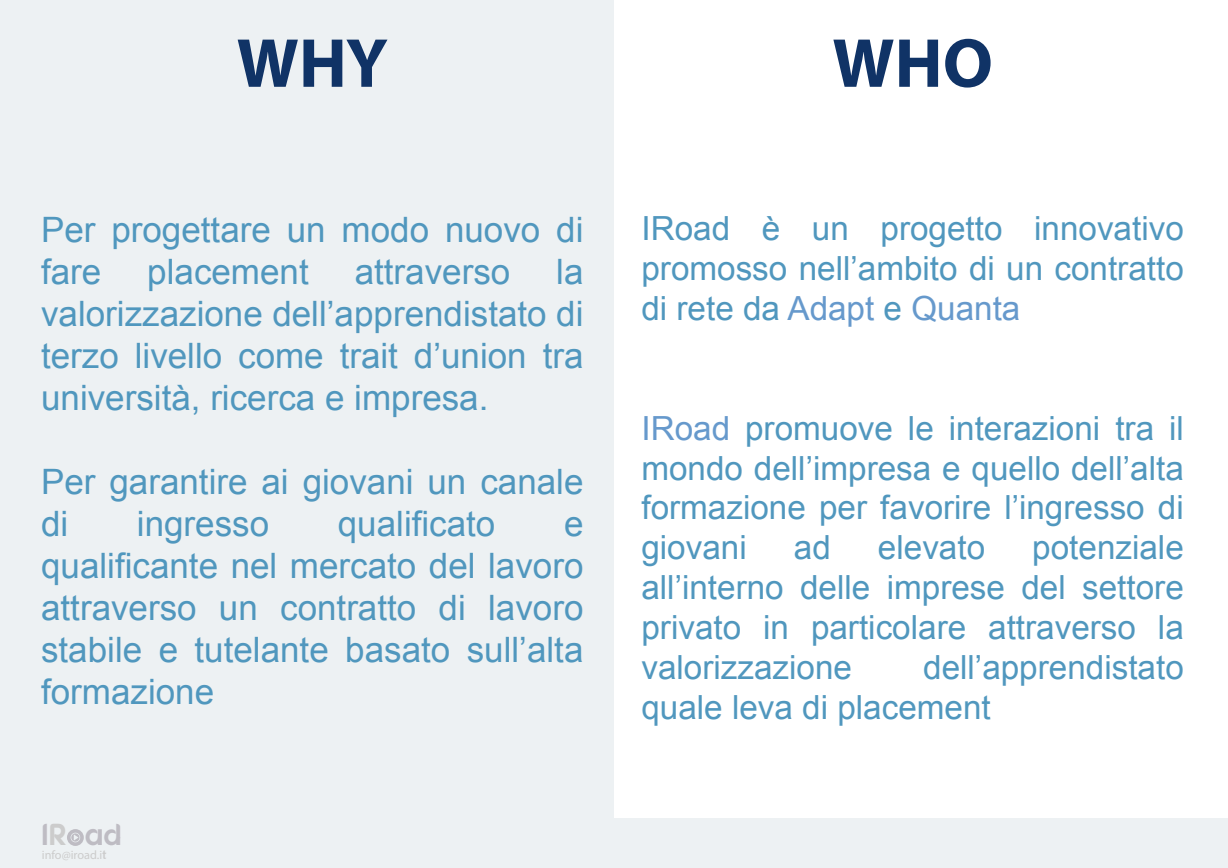
<style>
.page{position:relative;width:1228px;height:868px;background:#fff}
.page>*{position:absolute;margin:0;border:0;box-sizing:border-box;transform-origin:0 0}
.t1{font:700 70px "Myriad Pro";color:#103366}
.t2{font:35px/42px "Arial";color:#5097be}
.t3{font:33.25px/39.9px "Arial";color:#5097be;text-align:justify}
.t4{font:30.38px "Fonarto";color:#bebcc3}
.t5{font:12.25px "Myriad Pro";color:#ccc}
.s1{color:#ccc}
.s2{font-family:"Fonarto"}
.s3{color:#69c}
</style>
<div class="page">
<div style="left:0;top:0;width:614px;height:868px;background:#edf1f3"></div>
<div style="left:0;top:818px;width:1228px;height:50px;background:#edf1f3"></div>
<svg style="left:67px;top:829px;width:17px;height:17px"></svg>
<h1 class="t1" style="left:237px;top:18px;width:153px">WHY</h1>
<p class="t2" style="left:41px;top:209px;width:544px">Per progettare un modo nuovo di fare</p>
<p class="t2" style="left:41px;top:251px;width:544px;text-align:justify;text-indent:515px">la valorizzazione dell’apprendistato di terzo livello come trait d’union tra università, ricerca e impresa.</p>
<p class="t2" style="left:147px;top:251px;width:163px">placement</p>
<p class="t2" style="left:355px;top:251px;width:157px">attraverso</p>
<p class="t2" style="left:41px;top:461px;width:544px">Per garantire ai giovani un canale di</p>
<p class="t2" style="left:137px;top:503px;width:134px">ingresso</p>
<p class="t2" style="left:338px;top:503px;width:159px">qualificato</p>
<p class="t2" style="left:41px;top:503px;width:544px;text-align:justify;text-indent:523px">e qualificante nel mercato del lavoro attraverso un contratto di lavoro stabile e tutelante basato sull’alta formazione</p>
<p class="t4" style="left:41px;top:816px;width:28px">I<span class="s1">R</span></p>
<p class="t4" style="left:85px;top:816px;width:38px">ad</p>
<p class="t5" style="left:42px;top:847px;width:67px">info@iroad.i<span class="s2">t</span></p>
<h1 class="t1" style="left:832px;top:18px;width:162px">WHO</h1>
<p class="t3" style="left:641px;top:209px;width:544px">IRoad è un progetto innovativo promosso nell’ambito di un contratto di rete da <span class="s3">Adapt</span> e <span class="s3">Quanta</span></p>
<p class="t3" style="left:641px;top:408px;width:544px"><span class="s3">IRoad</span> promuove le interazioni tra il mondo dell’impresa e quello dell’alta formazione per favorire l’ingresso di giovani</p>
<p class="t3" style="left:641px;top:528px;width:544px;text-indent:391px">potenziale all’interno delle imprese del settore privato in particolare attraverso la valorizzazione</p>
<p class="t3" style="left:794px;top:528px;width:38px">ad</p>
<p class="t3" style="left:878px;top:528px;width:109px">elevato</p>
<p class="t3" style="left:641px;top:648px;width:544px;text-indent:282px">dell’apprendistato quale leva di placement</p>
</div>
